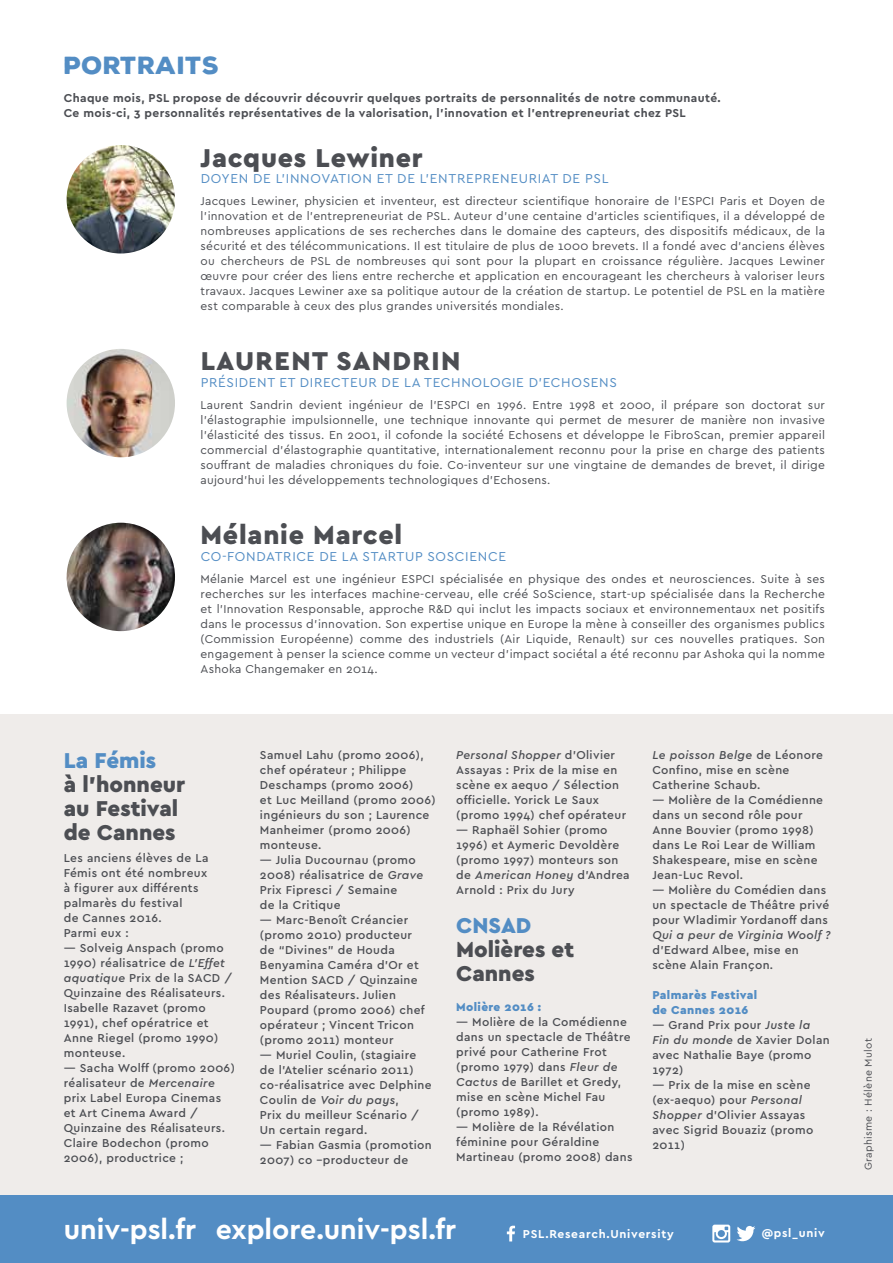
<style>
.page{position:relative;width:893px;height:1263px;background:#fff}
.page>*{position:absolute;margin:0;border:0;box-sizing:border-box;transform-origin:0 0}
.t1{font:700 28.35px "Cera PRO";color:#fff}
.t2{font:900 27px "Cera PRO";letter-spacing:.03em;color:#4c4e53}
.t3{font:900 24px "Nexa Rust Sans";color:#538dc4}
.t4{font:900 22.5px/24px "Cera PRO";color:#4c4e53}
.t5{font:900 22.5px "Cera PRO";color:#538dc4}
.t6{font:13.5px "Cera PRO";letter-spacing:.05em;color:#538dc4}
.t7{font:500 12px/15px "Cera PRO";letter-spacing:.03em;color:#4c4e53}
.t8{font:12px/15px "Cera PRO";letter-spacing:.02em;color:#4c4e53;text-align:justify}
.t9{font:700 12px/15px "Cera PRO";letter-spacing:.03em;color:#4c4e53}
.t10{font:900 12px/15px "Cera PRO";letter-spacing:.03em;color:#538dc4}
.t11{font:700 12px "Cera PRO";letter-spacing:.06em;color:#fff}
.t12{font:italic 500 12px "Cera PRO";letter-spacing:.03em;color:#4c4e53}
.t13{font:10.5px "Cera PRO";letter-spacing:.03em;color:#4c4e53}
.s1{font-style:italic}
</style>
<div class="page">
<div style="left:0;top:714px;width:893px;height:549px;background:#efecea"></div>
<div style="left:0;top:1196px;width:893px;height:67px;background:#538dc4"></div>
<svg style="left:507px;top:1226px;width:8px;height:15px"></svg>
<svg style="left:712px;top:1224px;width:18px;height:18px"></svg>
<svg style="left:737px;top:1226px;width:18px;height:15px"></svg>
<img style="left:67px;top:145px;width:108px;height:108px;border-radius:54px">
<img style="left:67px;top:349px;width:108px;height:108px;border-radius:54px">
<img style="left:67px;top:523px;width:108px;height:108px;border-radius:54px">
<h3 class="t3" style="left:64px;top:50px;width:128px">PORTRAITS</h3>
<p class="t9" style="left:64px;top:90px;width:658px">Chaque mois, PSL propose de découvrir découvrir quelques portraits de personnalités de notre communauté.<br>Ce mois-ci, 3 personnalités représentatives de la valorisation, l’innovation et l’entrepreneuriat chez PSL</p>
<h2 class="t2" style="left:201px;top:140px;width:224px">Jacques Lewiner</h2>
<p class="t6" style="left:201px;top:169px;width:100px">Doyen de l’Innovation</p>
<p class="t6" style="left:377px;top:169px;width:63px">et de l’entrepreneuriat</p>
<p class="t6" style="left:563px;top:169px;width:47px">de PSL</p>
<p class="t8" style="left:201px;top:193px;width:626px">Jacques Lewiner, physicien et inventeur, est directeur scientifique honoraire de l’ESPCI Paris et Doyen de l’innovation et de l’entrepreneuriat de PSL. Auteur d’une centaine d’articles scientifiques, il a développé de nombreuses applications de ses recherches dans le domaine des capteurs, des dispositifs médicaux, de la sécurité et des télécommunications. Il est titulaire de plus de 1000 brevets. Il a fondé avec d’anciens élèves ou chercheurs de PSL de nombreuses qui sont pour la plupart en croissance régulière. Jacques Lewiner œuvre pour créer des liens entre recherche et application en encourageant les chercheurs à valoriser leurs travaux. Jacques Lewiner axe sa politique autour de la création de startup. Le potentiel de PSL en la matière est comparable à ceux des plus grandes universités mondiales.</p>
<h2 class="t2" style="left:201px;top:343px;width:36px">Laurent</h2>
<h2 class="t2" style="left:336px;top:343px;width:35px">Sandrin</h2>
<p class="t6" style="left:201px;top:373px;width:18px">Président</p>
<p class="t6" style="left:279px;top:373px;width:30px">et directeur</p>
<p class="t6" style="left:382px;top:373px;width:53px">delatechnologie</p>
<p class="t6" style="left:529px;top:373px;width:33px">d’Echosens</p>
<p class="t8" style="left:201px;top:397px;width:626px">Laurent Sandrin devient ingénieur de l’ESPCI en 1996. Entre 1998 et 2000, il prépare son doctorat sur l’élastographie impulsionnelle, une technique innovante qui permet de mesurer de manière non invasive l’élasticité des tissus. En 2001, il cofonde la société Echosens et développe le FibroScan, premier appareil commercial d’élastographie quantitative, internationalement reconnu pour la prise en charge des patients souffrant de maladies chroniques du foie. Co-inventeur sur une vingtaine de demandes de brevet, il dirige aujourd’hui les développements technologiques d’Echosens.</p>
<h2 class="t2" style="left:201px;top:517px;width:203px">Mélanie Marcel</h2>
<p class="t6" style="left:201px;top:547px;width:44px">Co-Fondatrice</p>
<p class="t6" style="left:319px;top:547px;width:61px">de la Startup</p>
<p class="t6" style="left:427px;top:547px;width:37px">SoScience</p>
<p class="t8" style="left:201px;top:571px;width:626px">Mélanie Marcel est une ingénieur ESPCI spécialisée en physique des ondes et neurosciences. Suite à ses recherches sur les interfaces machine-cerveau, elle créé SoScience, start-up spécialisée dans la Recherche et l’Innovation Responsable, approche R&amp;D qui inclut les impacts sociaux et environnementaux net positifs dans le processus d’innovation. Son expertise unique en Europe la mène à conseiller des organismes publics (Commission Européenne) comme des industriels (Air Liquide, Renault) sur ces nouvelles pratiques. Son engagement à penser la science comme un vecteur d’impact sociétal a été reconnu par Ashoka qui la nomme Ashoka Changemaker en 2014.</p>
<h3 class="t5" style="left:64px;top:745px;width:94px">La Fémis</h3>
<h3 class="t4" style="left:64px;top:771px;width:123px">à l’honneur au Festival de Cannes</h3>
<p class="t7" style="left:64px;top:850px;width:146px">Les anciens élèves de La<br>Fémis ont été nombreux à figurer aux différents palmarès du festival<br>de Cannes 2016.<br>Parmi eux :</p>
<p class="t7" style="left:64px;top:940px;width:170px">— Solveig Anspach (promo<br>1990) réalisatrice de <span class="s1">L’Effet aquatique</span> Prix de la SACD /<br>Quinzaine des Réalisateurs.<br>Isabelle Razavet (promo<br>1991), chef opératrice et<br>Anne Riegel (promo 1990) monteuse.</p>
<p class="t7" style="left:64px;top:1060px;width:173px">— Sacha Wolff (promo 2006) réalisateur de <span class="s1">Mercenaire </span>prix Label Europa Cinemas et Art Cinema Award /<br>Quinzaine des Réalisateurs.<br>Claire Bodechon (promo<br>2006), productrice ;</p>
<p class="t7" style="left:260px;top:747px;width:177px">Samuel Lahu (promo 2006), chef opérateur ; Philippe<br>Deschamps (promo 2006)<br>et Luc Meilland (promo 2006) ingénieurs du son ; Laurence<br>Manheimer (promo 2006) monteuse.</p>
<p class="t7" style="left:260px;top:852px;width:165px">— Julia Ducournau (promo<br>2008) réalisatrice de <span class="s1">Grave<br></span>Prix Fipresci / Semaine<br>de la Critique</p>
<p class="t7" style="left:260px;top:912px;width:166px">— Marc-Benoît Créancier (promo 2010) producteur de “Divines” de Houda<br>Benyamina Caméra d’Or et<br>Mention SACD / Quinzaine des Réalisateurs. Julien<br>Poupard (promo 2006) chef opérateur ; Vincent Tricon (promo 2011) monteur</p>
<p class="t7" style="left:260px;top:1047px;width:173px">— Muriel Coulin, (stagiaire de l’Atelier scénario 2011) co-réalisatrice avec Delphine<br>Coulin de <span class="s1">Voir du pays</span>,<br>Prix du meilleur Scénario /<br>Un certain regard.</p>
<p class="t7" style="left:260px;top:1137px;width:173px">— Fabian Gasmia (promotion<br>2007) co –producteur de</p>
<p class="t7" style="left:456px;top:747px;width:171px"><span class="s1">Personal Shopper</span> d’Olivier<br>Assayas : Prix de la mise en scène ex aequo / Sélection officielle. Yorick Le Saux (promo 1994) chef opérateur</p>
<p class="t7" style="left:456px;top:822px;width:175px">— Raphaël Sohier (promo<br>1996) et Aymeric Devoldère (promo 1997) monteurs son de <span class="s1">American Honey</span> d’Andrea<br>Arnold : Prix du Jury</p>
<h3 class="t5" style="left:456px;top:911px;width:77px">CNSAD</h3>
<h3 class="t4" style="left:456px;top:937px;width:120px">Molières et<br>Cannes</h3>
<p class="t10" style="left:456px;top:999px;width:86px">Molière 2016 :</p>
<p class="t7" style="left:456px;top:1014px;width:176px">— Molière de la Comédienne dans un spectacle de Théâtre privé pour Catherine Frot (promo 1979) dans <span class="s1">Fleur de<br>Cactus</span> de Barillet et Gredy, mise en scène Michel Fau (promo 1989).</p>
<p class="t7" style="left:456px;top:1119px;width:178px">— Molière de la Révélation féminine pour Géraldine<br>Martineau (promo 2008) dans</p>
<p class="t7" style="left:652px;top:747px;width:172px"><span class="s1">Le poisson Belge</span> de Léonore<br>Confino, mise en scène<br>Catherine Schaub.</p>
<p class="t7" style="left:652px;top:792px;width:172px">— Molière de la Comédienne dans un second rôle pour<br>Anne Bouvier (promo 1998) dans Le Roi Lear de William<br>Shakespeare, mise en scène<br>Jean-Luc Revol.</p>
<p class="t7" style="left:652px;top:882px;width:178px">— Molière du Comédien dans un spectacle de Théâtre privé pour Wladimir Yordanoff dans</p>
<p class="t12" style="left:652px;top:927px;width:180px">Qui a peur de Virginia Woolf ?</p>
<p class="t7" style="left:652px;top:942px;width:148px">d’Edward Albee, mise en scène Alain Françon.</p>
<p class="t10" style="left:652px;top:987px;width:106px">Palmarès Festival de Cannes 2016</p>
<p class="t7" style="left:652px;top:1017px;width:179px">— Grand Prix pour <span class="s1">Juste la<br>Fin du monde</span> de Xavier Dolan avec Nathalie Baye (promo<br>1972)</p>
<p class="t7" style="left:652px;top:1077px;width:163px">— Prix de la mise en scène (ex-aequo) pour <span class="s1">Personal<br>Shopper</span> d’Olivier Assayas avec Sigrid Bouaziz (promo<br>2011)</p>
<h1 class="t1" style="left:64px;top:1210px;width:394px">univ-psl.fr explore.univ-psl.fr</h1>
<p class="t11" style="left:523px;top:1226px;width:152px">PSL.Research.University</p>
<p class="t11" style="left:762px;top:1225px;width:65px">@psl_univ</p>
<p class="t13" style="left:861px;top:1170px;width:134px;rotate:-90deg">Graphisme : Hélène Mulot</p>
</div>
